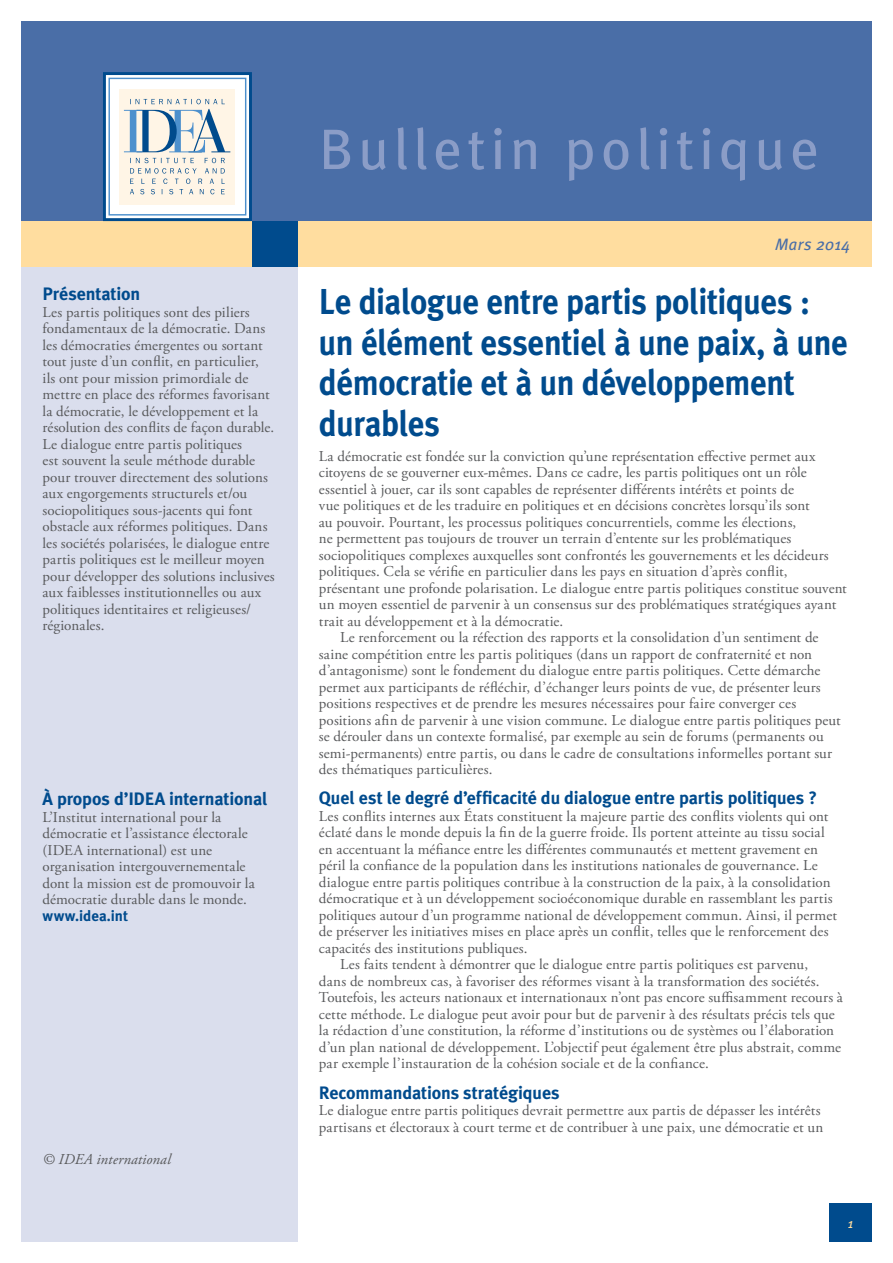
<style>
.page{position:relative;width:893px;height:1263px;background:#fff}
.page>*{position:absolute;margin:0;border:0;box-sizing:border-box;transform-origin:0 0}
.t1{font:57px "Meta Plus";letter-spacing:.085em;color:#8b9dc7}
.t2{font:700 36px/40.5px "Meta Plus";letter-spacing:-.01em;color:#004b8d;scale:.91 1}
.t3{font:700 18px "Meta Plus";letter-spacing:-.01em;color:#004b8d}
.t4{font:italic 16.5px "Meta Plus";letter-spacing:.03em;color:#4a6ea7}
.t5{font:15px/16.5px "Adobe Garamond Pro";letter-spacing:.005em;color:#58595b}
.t6{font:italic 15px "Adobe Garamond Pro";letter-spacing:.01em;color:#58595b}
.t7{font:700 15px "Meta Plus";color:#004b8d}
.t8{font:italic 13.5px "Meta Plus";color:#ffdd9f}
</style>
<div class="page">
<div style="left:829px;top:1203px;width:43px;height:39px;background:#004b8d"></div>
<div style="left:21px;top:21px;width:851px;height:200px;background:#4a6ea7"></div>
<div style="left:21px;top:221px;width:851px;height:46px;background:#ffdd9f"></div>
<div style="left:252px;top:221px;width:46px;height:46px;background:#004b8d"></div>
<div style="left:21px;top:267px;width:277px;height:975px;background:#dadeed"></div>
<div style="left:103px;top:72px;width:149px;height:149px;background:#fff;border:3px solid #004b8d"></div>
<div style="left:108px;top:78px;width:138px;height:138px;border:1px solid #4d90cd"></div>
<div style="left:120px;top:89px;width:115px;height:115px;background:#fff5e6"></div>
<svg style="left:124px;top:99px;width:106px;height:53px"></svg>
<svg style="left:130px;top:158px;width:95px;height:36px"></svg>
<p class="t3" style="left:43px;top:284px;width:99px">Présentation</p>
<p class="t5" style="left:43px;top:304px;width:234px">Les partis politiques sont des piliers fondamentaux de la démocratie. Dans les démocraties émergentes ou sortant tout juste d’un conflit, en particulier, ils ont pour mission primordiale de mettre en place des réformes favorisant la démocratie, le développement et la résolution des conflits de façon durable.<br>Le dialogue entre partis politiques<br>est souvent la seule méthode durable pour trouver directement des solutions aux engorgements structurels et/ou sociopolitiques sous-jacents qui font obstacle aux réformes politiques. Dans les sociétés polarisées, le dialogue entre partis politiques est le meilleur moyen pour développer des solutions inclusives aux faiblesses institutionnelles ou aux politiques identitaires et religieuses/ régionales.</p>
<p class="t3" style="left:43px;top:789px;width:227px">À propos d’IDEA international</p>
<p class="t5" style="left:43px;top:809px;width:214px">L’Institut international pour la démocratie et l’assistance électorale (IDEA international) est une organisation intergouvernementale dont la mission est de promouvoir la démocratie durable dans le monde.</p>
<p class="t7" style="left:43px;top:907px;width:87px">www.idea.int</p>
<p class="t6" style="left:43px;top:1150px;width:130px">© IDEA international</p>
<h1 class="t1" style="left:319px;top:116px;width:502px">Bulletin politique</h1>
<p class="t4" style="left:775px;top:235px;width:77px">Mars 2014</p>
<h2 class="t2" style="left:319px;top:281px;width:583px">Le dialogue entre partis politiques : un élément essentiel à une paix, à une démocratie et à un développement durables</h2>
<p class="t5" style="left:319px;top:448px;width:498px">La démocratie est fondée sur la conviction qu’une représentation effective permet aux</p>
<p class="t5" style="left:319px;top:465px;width:489px">citoyens de se gouverner eux-mêmes. Dans ce cadre, les partis politiques ont un rôle</p>
<p class="t5" style="left:319px;top:481px;width:477px">essentiel à jouer, car ils sont capables de représenter différents intérêts et points de</p>
<p class="t5" style="left:319px;top:498px;width:492px">vue politiques et de les traduire en politiques et en décisions concrètes lorsqu’ils sont</p>
<p class="t5" style="left:319px;top:514px;width:479px">au pouvoir. Pourtant, les processus politiques concurrentiels, comme les élections,</p>
<p class="t5" style="left:319px;top:531px;width:474px">ne permettent pas toujours de trouver un terrain d’entente sur les problématiques</p>
<p class="t5" style="left:319px;top:547px;width:511px">sociopolitiques complexes auxquelles sont confrontés les gouvernements et les décideurs</p>
<p class="t5" style="left:319px;top:564px;width:470px">politiques. Cela se vérifie en particulier dans les pays en situation d’après conflit,</p>
<p class="t5" style="left:319px;top:580px;width:529px">présentant une profonde polarisation. Le dialogue entre partis politiques constitue souvent</p>
<p class="t5" style="left:319px;top:597px;width:519px">un moyen essentiel de parvenir à un consensus sur des problématiques stratégiques ayant</p>
<p class="t5" style="left:319px;top:613px;width:246px">trait au développement et à la démocratie.</p>
<p class="t5" style="left:340px;top:630px;width:480px">Le renforcement ou la réfection des rapports et la consolidation d’un sentiment de</p>
<p class="t5" style="left:319px;top:646px;width:495px">saine compétition entre les partis politiques (dans un rapport de confraternité et non</p>
<p class="t5" style="left:319px;top:663px;width:503px">d’antagonisme) sont le fondement du dialogue entre partis politiques. Cette démarche</p>
<p class="t5" style="left:319px;top:679px;width:503px">permet aux participants de réfléchir, d’échanger leurs points de vue, de présenter leurs</p>
<p class="t5" style="left:319px;top:696px;width:479px">positions respectives et de prendre les mesures nécessaires pour faire converger ces</p>
<p class="t5" style="left:319px;top:712px;width:523px">positions afin de parvenir à une vision commune. Le dialogue entre partis politiques peut</p>
<p class="t5" style="left:319px;top:729px;width:506px">se dérouler dans un contexte formalisé, par exemple au sein de forums (permanents ou</p>
<p class="t5" style="left:319px;top:745px;width:515px">semi-permanents) entre partis, ou dans le cadre de consultations informelles portant sur</p>
<p class="t5" style="left:319px;top:762px;width:175px">des thématiques particulières.</p>
<p class="t3" style="left:319px;top:788px;width:500px">Quel est le degré d’efficacité du dialogue entre partis politiques ?</p>
<p class="t5" style="left:319px;top:808px;width:511px">Les conflits internes aux États constituent la majeure partie des conflits violents qui ont</p>
<p class="t5" style="left:319px;top:825px;width:507px">éclaté dans le monde depuis la fin de la guerre froide. Ils portent atteinte au tissu social</p>
<p class="t5" style="left:319px;top:841px;width:501px">en accentuant la méfiance entre les différentes communautés et mettent gravement en</p>
<p class="t5" style="left:319px;top:858px;width:500px">péril la confiance de la population dans les institutions nationales de gouvernance. Le</p>
<p class="t5" style="left:319px;top:874px;width:513px">dialogue entre partis politiques contribue à la construction de la paix, à la consolidation</p>
<p class="t5" style="left:319px;top:891px;width:515px">démocratique et à un développement socioéconomique durable en rassemblant les partis</p>
<p class="t5" style="left:319px;top:907px;width:520px">politiques autour d’un programme national de développement commun. Ainsi, il permet</p>
<p class="t5" style="left:319px;top:924px;width:511px">de préserver les initiatives mises en place après un conflit, telles que le renforcement des</p>
<p class="t5" style="left:319px;top:940px;width:210px">capacités des institutions publiques.</p>
<p class="t5" style="left:340px;top:957px;width:469px">Les faits tendent à démontrer que le dialogue entre partis politiques est parvenu,</p>
<p class="t5" style="left:319px;top:973px;width:502px">dans de nombreux cas, à favoriser des réformes visant à la transformation des sociétés.</p>
<p class="t5" style="left:319px;top:990px;width:526px">Toutefois, les acteurs nationaux et internationaux n’ont pas encore suffisamment recours à</p>
<p class="t5" style="left:319px;top:1006px;width:517px">cette méthode. Le dialogue peut avoir pour but de parvenir à des résultats précis tels que</p>
<p class="t5" style="left:319px;top:1023px;width:517px">la rédaction d’une constitution, la réforme d’institutions ou de systèmes ou l’élaboration</p>
<p class="t5" style="left:319px;top:1039px;width:524px">d’un plan national de développement. L’objectif peut également être plus abstrait, comme</p>
<p class="t5" style="left:319px;top:1056px;width:391px">par exemple l’instauration de la cohésion sociale et de la confiance.</p>
<p class="t3" style="left:319px;top:1082px;width:242px">Recommandations stratégiques</p>
<p class="t5" style="left:319px;top:1102px;width:506px">Le dialogue entre partis politiques devrait permettre aux partis de dépasser les intérêts partisans et électoraux à court terme et de contribuer à une paix, une démocratie et un</p>
<p class="t8" style="left:848px;top:1215px;width:7px">1</p>
</div>
